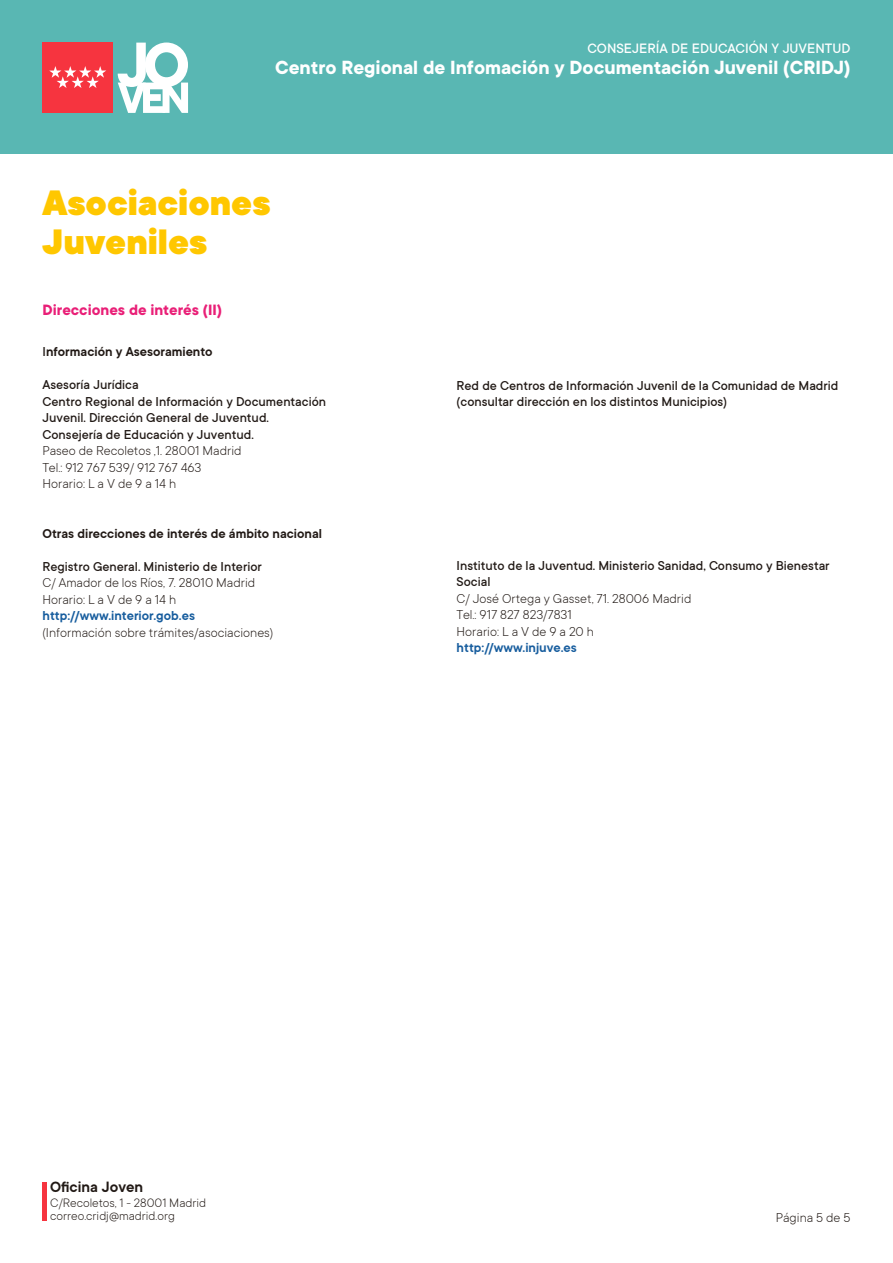
<style>
.page{position:relative;width:893px;height:1263px;background:#fff}
.page>*{position:absolute;margin:0;border:0;box-sizing:border-box;transform-origin:0 0}
.t1{font:900 39px/39px "TT Commons";color:#ffc700}
.t2{font:700 21px "TT Commons";color:#fff}
.t3{font:700 16.5px "TT Commons";color:#e91f77}
.t4{font:600 16.5px "TT Commons";color:#211915}
.t5{font:500 15px "TT Commons";color:#fff}
.Enalce_Web{font:500 14.25px/16.5px "TT Commons";color:#211915}
.Estilo_de_párrafo_1{font:300 14.25px "TT Commons";color:#211915}
.Enalce_Web-2{font:300 14.25px "TT Commons";color:#211915}
.t6{font:600 14.25px "TT Commons";color:#211915}
.Estilo_de_párrafo_1-2{font:500 14.25px "TT Commons";color:#211915}
.Enalce_Web-3{font:600 14.25px "TT Commons";color:#175d9e}
.t7{font:300 13.5px/13.5px "TT Commons";color:#211915}
.s1{font-weight:500}
</style>
<div class="page">
<div style="left:0;top:0;width:893px;height:153px;background:#59b7b3"></div>
<div style="left:43px;top:43px;width:70px;height:70px;background:#f6343f"></div>
<svg style="left:49px;top:66px;width:57px;height:22px"></svg>
<svg style="left:118px;top:43px;width:70px;height:70px"></svg>
<hr style="left:43px;top:1182px;width:4px;height:38px;background:#f6343f">
<p class="t5" style="left:587px;top:40px;width:264px">CONSEJERÍA DE EDUCACIÓN Y JUVENTUD</p>
<h2 class="t2" style="left:275px;top:56px;width:577px">Centro Regional de Infomación y Documentación Juvenil (CRIDJ)</h2>
<p class="t1" style="left:43px;top:184px;width:229px">Asociaciones<br>Juveniles</p>
<p class="t3" style="left:43px;top:301px;width:181px">Direcciones de interés (II)</p>
<p class="t6" style="left:43px;top:344px;width:172px"><span class="s1">I</span>nformación y Asesoramiento</p>
<p class="Estilo_de_párrafo_1-2" style="left:43px;top:377px;width:98px">Asesoría Jurídica</p>
<p class="Enalce_Web" style="left:43px;top:393px;width:285px">Centro Regional de Información y Documentación</p>
<p class="Enalce_Web" style="left:43px;top:410px;width:228px">Juvenil. Dirección General de Juventud.</p>
<p class="Enalce_Web" style="left:43px;top:426px;width:213px">Consejería de Educación y Juventud.</p>
<p class="Enalce_Web-2" style="left:43px;top:443px;width:201px">Paseo de Recoletos ,1. 28001 Madrid</p>
<p class="Enalce_Web-2" style="left:43px;top:460px;width:160px">Tel.: 912 767 539/ 912 767 463</p>
<p class="Enalce_Web-2" style="left:43px;top:476px;width:135px">Horario: L a V de 9 a 14 h</p>
<p class="t6" style="left:43px;top:526px;width:281px">Otras direcciones de interés de ámbito nacional</p>
<p class="Estilo_de_párrafo_1-2" style="left:43px;top:559px;width:221px">Registro General. Ministerio de Interior</p>
<p class="Estilo_de_párrafo_1" style="left:43px;top:575px;width:214px">C/ Amador de los Ríos, 7. 28010 Madrid</p>
<p class="Enalce_Web-2" style="left:43px;top:592px;width:135px">Horario: L a V de 9 a 14 h</p>
<p class="Enalce_Web-3" style="left:43px;top:608px;width:154px">http://www.interior.gob.es</p>
<p class="Estilo_de_párrafo_1" style="left:43px;top:625px;width:232px">(Información sobre trámites/asociaciones)</p>
<p class="Enalce_Web" style="left:457px;top:377px;width:383px">Red de Centros de Información Juvenil de la Comunidad de Madrid</p>
<p class="Enalce_Web" style="left:457px;top:394px;width:272px">(consultar dirección en los distintos Municipios)</p>
<p class="Enalce_Web" style="left:457px;top:557px;width:375px">Instituto de la Juventud. Ministerio Sanidad, Consumo y Bienestar<br>Social</p>
<p class="Estilo_de_párrafo_1" style="left:457px;top:591px;width:236px">C/ José Ortega y Gasset, 71. 28006 Madrid</p>
<p class="Estilo_de_párrafo_1" style="left:457px;top:607px;width:117px">Tel.: 917 827 823/7831</p>
<p class="Estilo_de_párrafo_1" style="left:457px;top:624px;width:139px">Horario: L a V de 9 a 20 h</p>
<p class="Enalce_Web-3" style="left:457px;top:640px;width:122px">http://www.injuve.es</p>
<p class="t4" style="left:50px;top:1178px;width:95px">Oficina Joven</p>
<p class="t7" style="left:50px;top:1196px;width:158px">C/Recoletos, 1 - 28001 Madrid correo.cridj@madrid.org</p>
<p class="Estilo_de_párrafo_1" style="left:776px;top:1210px;width:76px">Página 5 de 5</p>
</div>
